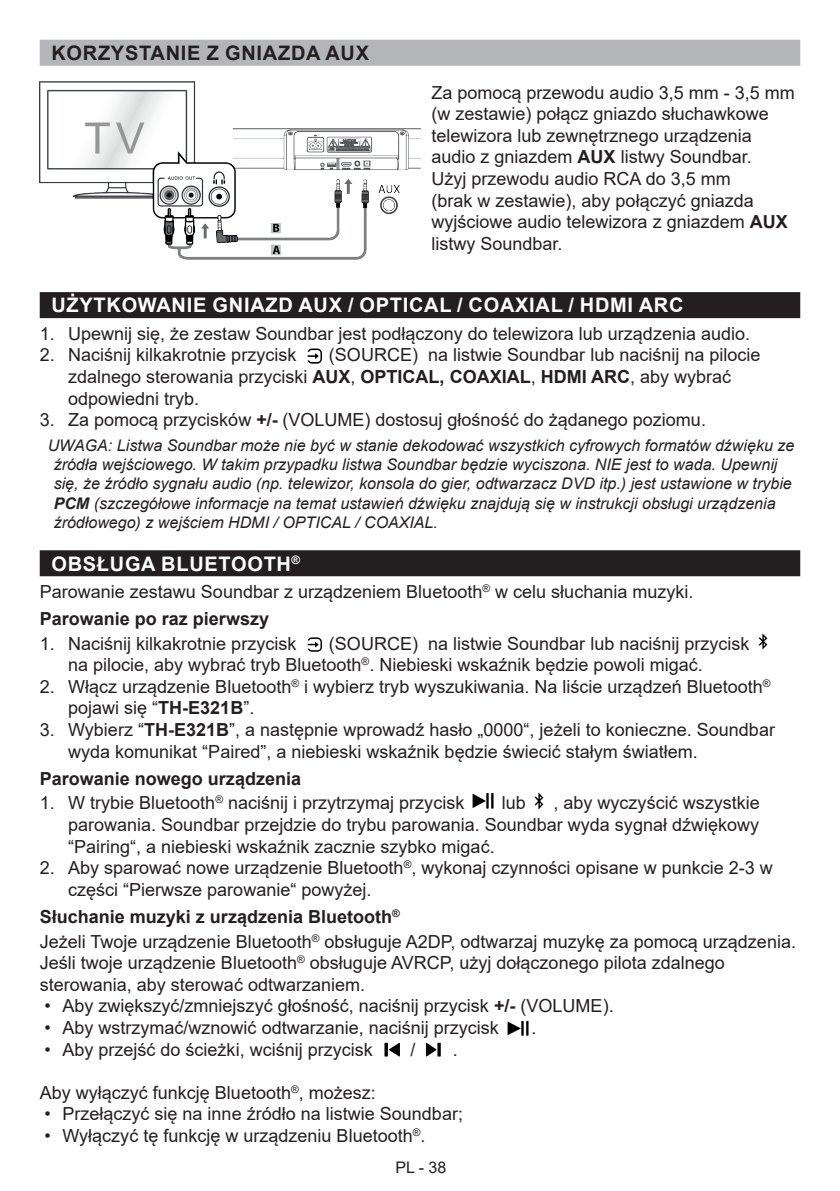
<style>
.page{position:relative;width:840px;height:1191px;background:#fff}
.page>*{position:absolute;margin:0;border:0;box-sizing:border-box;transform-origin:0 0}
.t1{font:700 20px "Arial";letter-spacing:.035em;color:#fff}
.t2{font:700 20px "Arial";letter-spacing:.035em;color:#231f20}
.t3{font:18px/21.6px "Arial";color:#231f20}
.t4{font:700 18px "Arial";color:#231f20}
.t5{font:italic 16px/19.2px "Arial";color:#231f20}
.t6{font:16px "Arial";color:#231f20}
.s1{font-weight:700}
</style>
<div class="page">
<div style="left:40px;top:40px;width:759px;height:26px;background:#b4b5b8"></div>
<div style="left:40px;top:292px;width:759px;height:26px;background:#231f20"></div>
<div style="left:40px;top:550px;width:759px;height:26px;background:#231f20"></div>
<img style="left:40px;top:81px;width:380px;height:178px">
<img style="left:307px;top:348px;width:15px;height:16px">
<img style="left:307px;top:637px;width:15px;height:15px">
<img style="left:758px;top:633px;width:10px;height:16px">
<img style="left:472px;top:793px;width:22px;height:16px">
<img style="left:534px;top:793px;width:10px;height:16px">
<img style="left:507px;top:1020px;width:22px;height:16px">
<img style="left:384px;top:1042px;width:16px;height:15px">
<img style="left:426px;top:1042px;width:15px;height:15px">
<p class="t2" style="left:51px;top:39px;width:319px">KORZYSTANIE Z GNIAZDA AUX</p>
<p class="t3" style="left:431px;top:81px;width:365px">Za pomocą przewodu audio 3,5 mm - 3,5 mm (w zestawie) połącz gniazdo słuchawkowe telewizora lub zewnętrznego urządzenia audio z gniazdem <span class="s1">AUX</span> listwy Soundbar.<br>Użyj przewodu audio RCA do 3,5 mm<br>(brak w zestawie), aby połączyć gniazda wyjściowe audio telewizora z gniazdem <span class="s1">AUX </span>listwy Soundbar.</p>
<p class="t1" style="left:51px;top:291px;width:633px">UŻYTKOWANIE GNIAZD AUX / OPTICAL / COAXIAL / HDMI ARC</p>
<p class="t3" style="left:40px;top:322px;width:711px">1. Upewnij się, że zestaw Soundbar jest podłączony do telewizora lub urządzenia audio.</p>
<p class="t3" style="left:40px;top:344px;width:258px">2. Naciśnij kilkakrotnie przycisk</p>
<p class="t3" style="left:68px;top:344px;width:693px;text-indent:261px">(SOURCE) na listwie Soundbar lub naciśnij na pilocie zdalnego sterowania przyciski <span class="s1">AUX</span>, <span class="s1">OPTICAL, COAXIAL</span>, <span class="s1">HDMI ARC</span>, aby wybrać odpowiedni tryb.</p>
<p class="t3" style="left:40px;top:409px;width:667px">3. Za pomocą przycisków <span class="s1">+/-</span> (VOLUME) dostosuj głośność do żądanego poziomu.</p>
<p class="t5" style="left:54px;top:436px;width:741px;text-indent:-6px">UWAGA: Listwa Soundbar może nie być w stanie dekodować wszystkich cyfrowych formatów dźwięku ze źródła wejściowego. W takim przypadku listwa Soundbar będzie wyciszona. NIE jest to wada. Upewnij się, że źródło sygnału audio (np. telewizor, konsola do gier, odtwarzacz DVD itp.) jest ustawione w trybie <span class="s1">PCM</span> (szczegółowe informacje na temat ustawień dźwięku znajdują się w instrukcji obsługi urządzenia źródłowego) z wejściem HDMI / OPTICAL / COAXIAL.</p>
<p class="t1" style="left:51px;top:549px;width:250px">OBSŁUGA BLUETOOTH<sup>®</sup></p>
<p class="t3" style="left:40px;top:578px;width:655px;line-height:27.2px">Parowanie zestawu Soundbar z urządzeniem Bluetooth<sup>®</sup> w celu słuchania muzyki.<br><span class="s1">Parowanie po raz pierwszy</span></p>
<p class="t3" style="left:40px;top:632px;width:258px">1. Naciśnij kilkakrotnie przycisk</p>
<p class="t3" style="left:68px;top:632px;width:682px;text-indent:261px">(SOURCE) na listwie Soundbar lub naciśnij przycisk na pilocie, aby wybrać tryb Bluetooth<sup>®</sup>. Niebieski wskaźnik będzie powoli migać.</p>
<p class="t3" style="left:68px;top:675px;width:703px;text-indent:-28px">2. Włącz urządzenie Bluetooth<sup>®</sup> i wybierz tryb wyszukiwania. Na liście urządzeń Bluetooth<sup>® </sup>pojawi się “<span class="s1">TH-E321B</span>”.</p>
<p class="t3" style="left:68px;top:719px;width:708px;text-indent:-28px">3. Wybierz “<span class="s1">TH-E321B</span>”, a następnie wprowadź hasło „0000“, jeżeli to konieczne. Soundbar wyda komunikat “Paired”, a niebieski wskaźnik będzie świecić stałym światłem.</p>
<p class="t4" style="left:40px;top:766px;width:263px">Parowanie nowego urządzenia</p>
<p class="t3" style="left:40px;top:792px;width:426px">1. W trybie Bluetooth<sup>®</sup> naciśnij i przytrzymaj przycisk</p>
<p class="t3" style="left:501px;top:792px;width:26px">lub</p>
<p class="t3" style="left:68px;top:792px;width:692px;text-align:justify;text-indent:485px">, aby wyczyścić wszystkie parowania. Soundbar przejdzie do trybu parowania. Soundbar wyda sygnał dźwiękowy “Pairing“, a niebieski wskaźnik zacznie szybko migać.</p>
<p class="t3" style="left:68px;top:857px;width:706px;text-indent:-28px">2. Aby sparować nowe urządzenie Bluetooth<sup>®</sup>, wykonaj czynności opisane w punkcie 2-3 w części “Pierwsze parowanie“ powyżej.</p>
<p class="t3" style="left:40px;top:904px;width:757px;line-height:24.4px"><span class="s1">Słuchanie muzyki z urządzenia Bluetooth</span><sup>®<br></sup>Jeżeli Twoje urządzenie Bluetooth<sup>®</sup> obsługuje A2DP, odtwarzaj muzykę za pomocą urządzenia.</p>
<p class="t3" style="left:40px;top:952px;width:686px">Jeśli twoje urządzenie Bluetooth<sup>®</sup> obsługuje AVRCP, użyj dołączonego pilota zdalnego sterowania, aby sterować odtwarzaniem.</p>
<p class="t3" style="left:44px;top:995px;width:570px">• Aby zwiększyć/zmniejszyć głośność, naciśnij przycisk <span class="s1">+/-</span> (VOLUME).</p>
<p class="t3" style="left:44px;top:1016px;width:456px">• Aby wstrzymać/wznowić odtwarzanie, naciśnij przycisk</p>
<p class="t3" style="left:531px;top:1016px;width:7px">.</p>
<p class="t3" style="left:44px;top:1038px;width:330px">• Aby przejść do ścieżki, wciśnij przycisk</p>
<p class="t3" style="left:410px;top:1038px;width:7px">/</p>
<p class="t3" style="left:452px;top:1038px;width:7px">.</p>
<p class="t3" style="left:40px;top:1081px;width:337px">Aby wyłączyć funkcję Bluetooth<sup>®</sup>, możesz:</p>
<p class="t3" style="left:44px;top:1103px;width:420px">• Przełączyć się na inne źródło na listwie Soundbar;</p>
<p class="t3" style="left:44px;top:1124px;width:382px">• Wyłączyć tę funkcję w urządzeniu Bluetooth<sup>®</sup>.</p>
<p class="t6" style="left:395px;top:1156px;width:52px">PL - 38</p>
</div>
